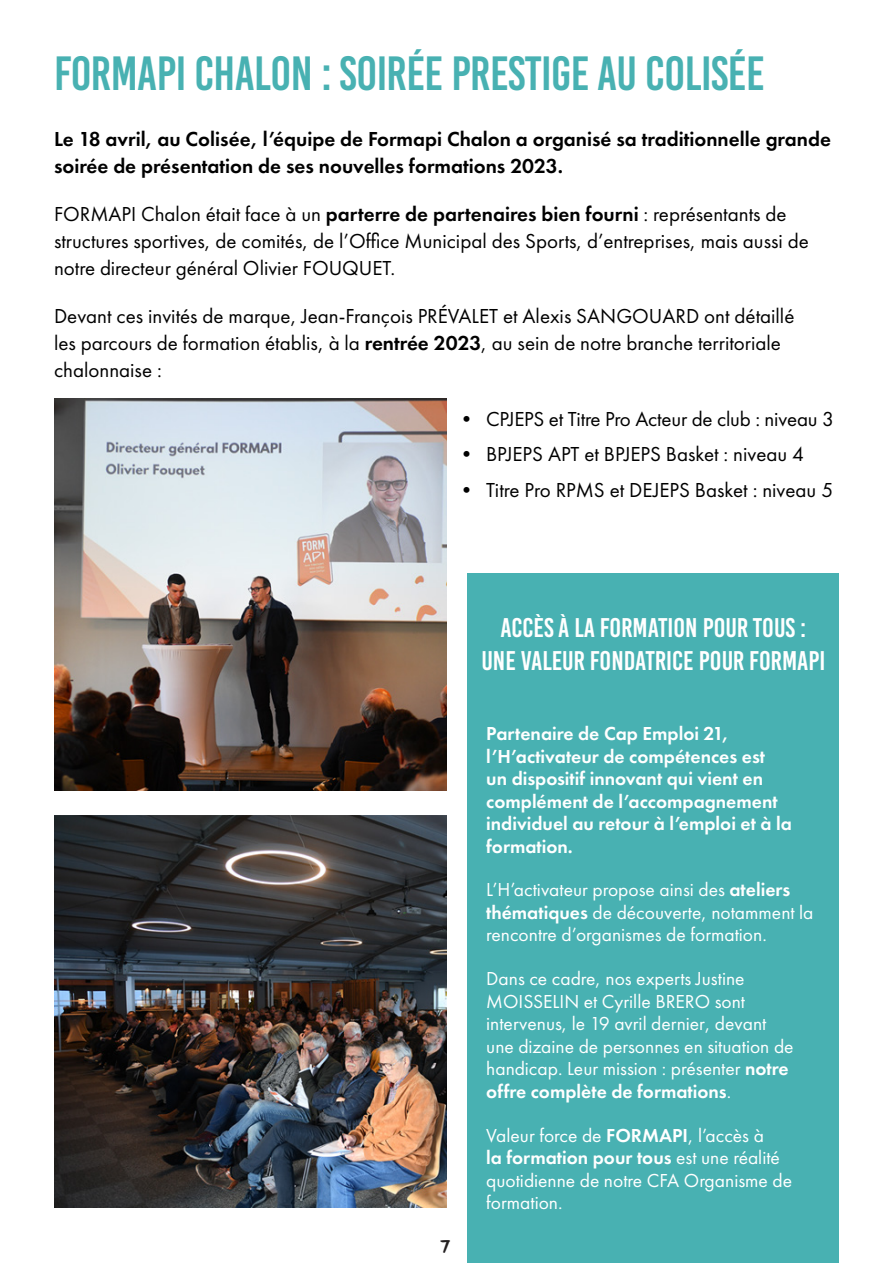
<style>
.page{position:relative;width:893px;height:1263px;background:#fff}
.page>*{position:absolute;margin:0;border:0;box-sizing:border-box;transform-origin:0 0}
.t1{font:48px "Bebas Kai";letter-spacing:-.01em;color:#48b1b2}
.t2{font:27px "Bebas Kai";color:#fff}
.t3{font:21px/27px "Futura PT";color:#000}
.t4{font:600 21px/27px "Futura PT";color:#000}
.t5{font:19.5px/22.5px "Futura PT";color:#fff}
.t6{font:600 19.5px/22.5px "Futura PT";color:#fff}
.t7{font:500 18px "Chantal";color:#231f20}
.s1{font-weight:600}
</style>
<div class="page">
<div style="left:468px;top:573px;width:371px;height:690px;background:#48b1b2"></div>
<img style="left:54px;top:398px;width:392px;height:393px">
<img style="left:54px;top:815px;width:392px;height:393px">
<p class="t1" style="left:54px;top:48px;width:712px">FORMAPI CHALON : SOIRÉE PRESTIGE AU COLISÉE</p>
<p class="t4" style="left:54px;top:125px;width:778px">Le 18 avril, au Colisée, l’équipe de Formapi Chalon a organisé sa traditionnelle grande soirée de présentation de ses nouvelles formations 2023.</p>
<p class="t3" style="left:54px;top:200px;width:756px">FORMAPI Chalon était face à un <span class="s1">parterre de partenaires bien fourni</span> : représentants de structures sportives, de comités, de l’Office Municipal des Sports, d’entreprises, mais aussi de notre directeur général Olivier FOUQUET.</p>
<p class="t3" style="left:54px;top:303px;width:742px">Devant ces invités de marque, Jean-François PRÉVALET et Alexis SANGOUARD ont détaillé les parcours de formation établis, à la <span class="s1">rentrée 2023</span>, au sein de notre branche territoriale chalonnaise :</p>
<p class="t3" style="left:456px;top:405px;width:379px">• CPJEPS et Titre Pro Acteur de club : niveau 3</p>
<p class="t3" style="left:456px;top:440px;width:350px">• BPJEPS APT et BPJEPS Basket : niveau 4</p>
<p class="t3" style="left:456px;top:476px;width:379px">• Titre Pro RPMS et DEJEPS Basket : niveau 5</p>
<p class="t2" style="left:500px;top:613px;width:307px">ACCÈS À LA FORMATION POUR TOUS :</p>
<p class="t2" style="left:481px;top:646px;width:346px">UNE VALEUR FONDATRICE POUR FORMAPI</p>
<p class="t7" style="left:441px;top:1232px;width:12px">7</p>
<p class="t6" style="left:486px;top:722px;width:307px">Partenaire de Cap Emploi 21, l’H’activateur de compétences est<br>un dispositif innovant qui vient en complément de l’accompagnement individuel au retour à l’emploi et à la formation.</p>
<p class="t5" style="left:486px;top:878px;width:329px">L’H’activateur propose ainsi des <span class="s1">ateliers thématiques</span> de découverte, notamment la rencontre d’organismes de formation.</p>
<p class="t5" style="left:486px;top:967px;width:309px">Dans ce cadre, nos experts Justine MOISSELIN et Cyrille BRERO sont intervenus, le 19 avril dernier, devant une dizaine de personnes en situation de handicap. Leur mission : présenter <span class="s1">notre offre complète de formations</span>.</p>
<p class="t5" style="left:486px;top:1124px;width:307px">Valeur force de <span class="s1">FORMAPI</span>, l’accès à<br><span class="s1">la formation pour tous</span> est une réalité quotidienne de notre CFA Organisme de formation.</p>
</div>
